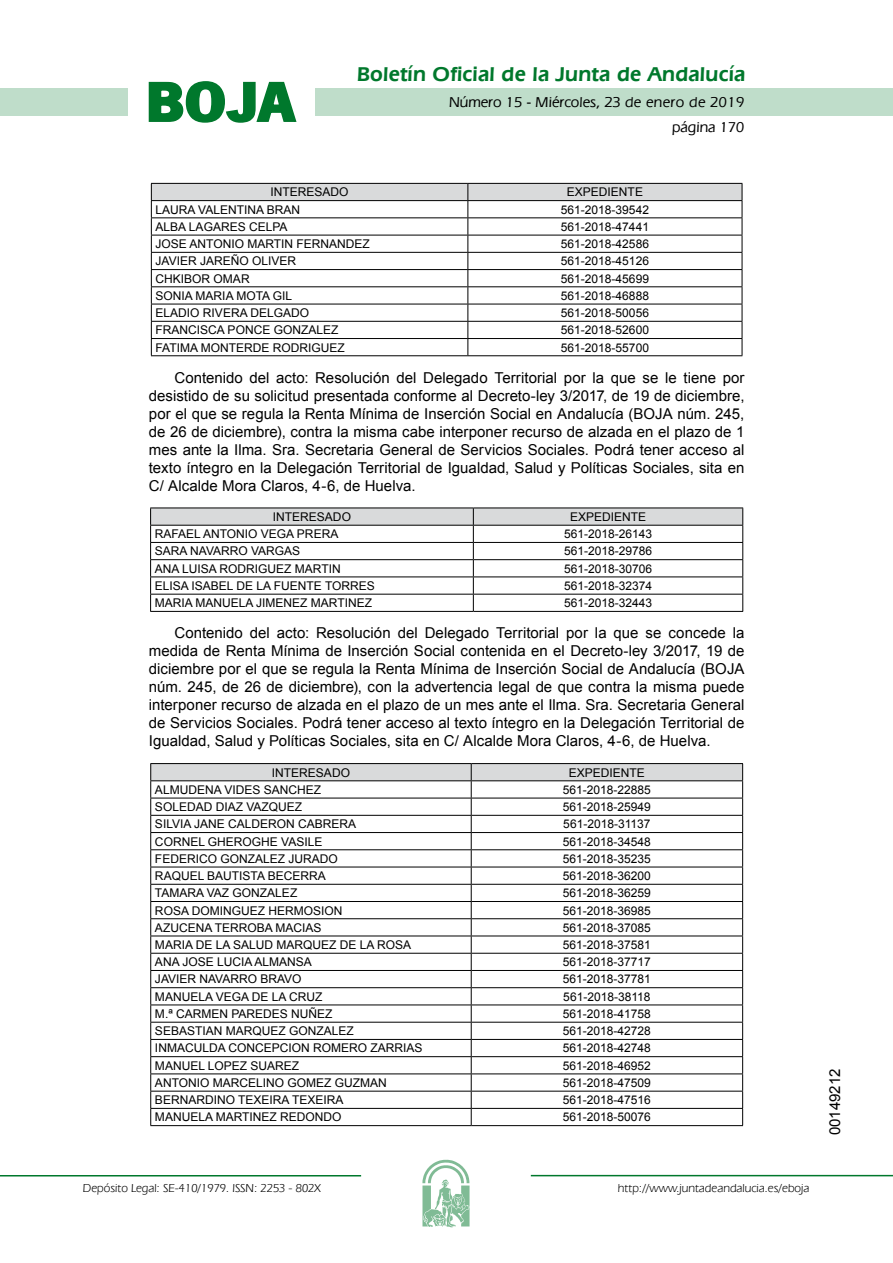
<style>
.page{position:relative;width:893px;height:1263px;background:#fff}
.page>*{position:absolute;margin:0;border:0;box-sizing:border-box;transform-origin:0 0}
.t1{font:700 57.75px "News Got T";color:#00782c;scale:1.14 1}
.t2{font:600 21px "Eras IT Cby BT";letter-spacing:.01em;color:#00782c}
.t3{font:15px/18px "Arial";color:#000;text-align:justify}
.t4{font:500 15px/24.5px "Eras IT Cby BT";color:#000;text-align:right}
.t5{font:12px "Arial";color:#000}
.t6{font:12px "Eras IT Cby BT";color:#000}
</style>
<div class="page">
<div style="left:315px;top:88px;width:577px;height:28px;background:#bfddca"></div>
<div style="left:0;top:88px;width:128px;height:28px;background:#bfddca"></div>
<hr style="left:0;top:1175px;width:361px;height:2px;background:#00782c">
<svg style="left:422px;top:1159px;width:47px;height:68px"></svg>
<hr style="left:531px;top:1175px;width:361px;height:1px;background:#00782c">
<svg style="left:148px;top:81px;width:149px;height:42px"></svg>
<svg style="left:151px;top:183px;width:591px;height:172px"></svg>
<hr style="left:151px;top:355px;width:317px;height:1px;background:#000">
<hr style="left:468px;top:355px;width:274px;height:1px;background:#000">
<svg style="left:150px;top:508px;width:593px;height:103px"></svg>
<hr style="left:150px;top:611px;width:323px;height:1px;background:#000">
<hr style="left:473px;top:611px;width:270px;height:1px;background:#000">
<hr style="left:150px;top:763px;width:321px;height:1px;background:#000">
<hr style="left:471px;top:763px;width:272px;height:1px;background:#000">
<svg style="left:150px;top:764px;width:593px;height:361px"></svg>
<hr style="left:150px;top:1125px;width:321px;height:1px;background:#000">
<hr style="left:471px;top:1125px;width:272px;height:1px;background:#000">
<h1 class="t1" style="left:145px;top:68px;width:133px">BOJA</h1>
<h2 class="t2" style="left:357px;top:62px;width:390px">Boletín Oficial de la Junta de Andalucía</h2>
<p class="t4" style="left:449px;top:90px;width:297px">Número 15 - Miércoles, 23 de enero de 2019 página 170</p>
<p class="t5" style="left:270px;top:184px;width:80px">INTERESADO</p>
<p class="t5" style="left:567px;top:184px;width:78px">EXPEDIENTE</p>
<p class="t5" style="left:156px;top:202px;width:146px">LAURA VALENTINA BRAN</p>
<p class="t5" style="left:561px;top:202px;width:90px">561-2018-39542</p>
<p class="t5" style="left:156px;top:219px;width:133px">ALBA LAGARES CELPA</p>
<p class="t5" style="left:561px;top:219px;width:90px">561-2018-47441</p>
<p class="t5" style="left:156px;top:236px;width:216px">JOSE ANTONIO MARTIN FERNANDEZ</p>
<p class="t5" style="left:561px;top:236px;width:90px">561-2018-42586</p>
<p class="t5" style="left:156px;top:253px;width:142px">JAVIER JAREÑO OLIVER</p>
<p class="t5" style="left:561px;top:253px;width:90px">561-2018-45126</p>
<p class="t5" style="left:156px;top:270px;width:96px">CHKIBOR OMAR</p>
<p class="t5" style="left:561px;top:270px;width:90px">561-2018-45699</p>
<p class="t5" style="left:156px;top:288px;width:138px">SONIA MARIA MOTA GIL</p>
<p class="t5" style="left:561px;top:288px;width:90px">561-2018-46888</p>
<p class="t5" style="left:156px;top:305px;width:155px">ELADIO RIVERA DELGADO</p>
<p class="t5" style="left:561px;top:305px;width:90px">561-2018-50056</p>
<p class="t5" style="left:156px;top:322px;width:184px">FRANCISCA PONCE GONZALEZ</p>
<p class="t5" style="left:561px;top:322px;width:90px">561-2018-52600</p>
<p class="t5" style="left:156px;top:339px;width:191px">FATIMA MONTERDE RODRIGUEZ</p>
<p class="t5" style="left:561px;top:339px;width:90px">561-2018-55700</p>
<p class="t3" style="left:149px;top:368px;width:597px;text-indent:26px">Contenido del acto: Resolución del Delegado Territorial por la que se le tiene por desistido de su solicitud presentada conforme al Decreto-ley 3/2017, de 19 de diciembre, por el que se regula la Renta Mínima de Inserción Social en Andalucía (BOJA núm. 245, de 26 de diciembre), contra la misma cabe interponer recurso de alzada en el plazo de 1 mes ante la Ilma. Sra. Secretaria General de Servicios Sociales. Podrá tener acceso al texto íntegro en la Delegación Territorial de Igualdad, Salud y Políticas Sociales, sita en C/ Alcalde Mora Claros, 4-6, de Huelva.</p>
<p class="t5" style="left:273px;top:509px;width:80px">INTERESADO</p>
<p class="t5" style="left:570px;top:509px;width:78px">EXPEDIENTE</p>
<p class="t5" style="left:155px;top:526px;width:185px">RAFAEL ANTONIO VEGA PRERA</p>
<p class="t5" style="left:564px;top:526px;width:90px">561-2018-26143</p>
<p class="t5" style="left:155px;top:543px;width:147px">SARA NAVARRO VARGAS</p>
<p class="t5" style="left:564px;top:543px;width:90px">561-2018-29786</p>
<p class="t5" style="left:155px;top:561px;width:187px">ANA LUISA RODRIGUEZ MARTIN</p>
<p class="t5" style="left:564px;top:561px;width:90px">561-2018-30706</p>
<p class="t5" style="left:155px;top:578px;width:221px">ELISA ISABEL DE LA FUENTE TORRES</p>
<p class="t5" style="left:564px;top:578px;width:90px">561-2018-32374</p>
<p class="t5" style="left:155px;top:595px;width:219px">MARIA MANUELA JIMENEZ MARTINEZ</p>
<p class="t5" style="left:564px;top:595px;width:90px">561-2018-32443</p>
<p class="t3" style="left:149px;top:624px;width:597px;text-indent:26px">Contenido del acto: Resolución del Delegado Territorial por la que se concede la medida de Renta Mínima de Inserción Social contenida en el Decreto-ley 3/2017, 19 de diciembre por el que se regula la Renta Mínima de Inserción Social de Andalucía (BOJA núm. 245, de 26 de diciembre), con la advertencia legal de que contra la misma puede interponer recurso de alzada en el plazo de un mes ante el Ilma. Sra. Secretaria General de Servicios Sociales. Podrá tener acceso al texto íntegro en la Delegación Territorial de Igualdad, Salud y Políticas Sociales, sita en C/ Alcalde Mora Claros, 4-6, de Huelva.</p>
<p class="t5" style="left:272px;top:765px;width:80px">INTERESADO</p>
<p class="t5" style="left:569px;top:765px;width:78px">EXPEDIENTE</p>
<p class="t5" style="left:155px;top:782px;width:168px">ALMUDENA VIDES SANCHEZ</p>
<p class="t5" style="left:563px;top:782px;width:90px">561-2018-22885</p>
<p class="t5" style="left:155px;top:799px;width:149px">SOLEDAD DIAZ VAZQUEZ</p>
<p class="t5" style="left:563px;top:799px;width:90px">561-2018-25949</p>
<p class="t5" style="left:155px;top:816px;width:203px">SILVIA JANE CALDERON CABRERA</p>
<p class="t5" style="left:563px;top:816px;width:89px">561-2018-31137</p>
<p class="t5" style="left:155px;top:833px;width:169px">CORNEL GHEROGHE VASILE</p>
<p class="t5" style="left:563px;top:833px;width:90px">561-2018-34548</p>
<p class="t5" style="left:155px;top:851px;width:184px">FEDERICO GONZALEZ JURADO</p>
<p class="t5" style="left:563px;top:851px;width:90px">561-2018-35235</p>
<p class="t5" style="left:155px;top:868px;width:172px">RAQUEL BAUTISTA BECERRA</p>
<p class="t5" style="left:563px;top:868px;width:90px">561-2018-36200</p>
<p class="t5" style="left:155px;top:885px;width:144px">TAMARA VAZ GONZALEZ</p>
<p class="t5" style="left:563px;top:885px;width:90px">561-2018-36259</p>
<p class="t5" style="left:155px;top:902px;width:189px">ROSA DOMINGUEZ HERMOSION</p>
<p class="t5" style="left:563px;top:902px;width:90px">561-2018-36985</p>
<p class="t5" style="left:155px;top:920px;width:168px">AZUCENA TERROBA MACIAS</p>
<p class="t5" style="left:563px;top:920px;width:90px">561-2018-37085</p>
<p class="t5" style="left:155px;top:937px;width:258px">MARIA DE LA SALUD MARQUEZ DE LA ROSA</p>
<p class="t5" style="left:563px;top:937px;width:90px">561-2018-37581</p>
<p class="t5" style="left:155px;top:954px;width:158px">ANA JOSE LUCIA ALMANSA</p>
<p class="t5" style="left:563px;top:954px;width:90px">561-2018-37717</p>
<p class="t5" style="left:155px;top:971px;width:148px">JAVIER NAVARRO BRAVO</p>
<p class="t5" style="left:563px;top:971px;width:90px">561-2018-37781</p>
<p class="t5" style="left:155px;top:989px;width:169px">MANUELA VEGA DE LA CRUZ</p>
<p class="t5" style="left:563px;top:989px;width:89px">561-2018-38118</p>
<p class="t5" style="left:155px;top:1006px;width:179px">M.ª CARMEN PAREDES NUÑEZ</p>
<p class="t5" style="left:563px;top:1006px;width:90px">561-2018-41758</p>
<p class="t5" style="left:155px;top:1023px;width:200px">SEBASTIAN MARQUEZ GONZALEZ</p>
<p class="t5" style="left:563px;top:1023px;width:90px">561-2018-42728</p>
<p class="t5" style="left:155px;top:1040px;width:269px">INMACULDA CONCEPCION ROMERO ZARRIAS</p>
<p class="t5" style="left:563px;top:1040px;width:90px">561-2018-42748</p>
<p class="t5" style="left:155px;top:1058px;width:146px">MANUEL LOPEZ SUAREZ</p>
<p class="t5" style="left:563px;top:1058px;width:90px">561-2018-46952</p>
<p class="t5" style="left:155px;top:1075px;width:233px">ANTONIO MARCELINO GOMEZ GUZMAN</p>
<p class="t5" style="left:563px;top:1075px;width:90px">561-2018-47509</p>
<p class="t5" style="left:155px;top:1092px;width:190px">BERNARDINO TEXEIRA TEXEIRA</p>
<p class="t5" style="left:563px;top:1092px;width:90px">561-2018-47516</p>
<p class="t5" style="left:155px;top:1109px;width:188px">MANUELA MARTINEZ REDONDO</p>
<p class="t5" style="left:563px;top:1109px;width:90px">561-2018-50076</p>
<p class="t6" style="left:83px;top:1181px;width:239px">Depósito Legal: SE-410/1979. ISSN: 2253 - 802X</p>
<p class="t6" style="left:618px;top:1181px;width:193px">http://www.juntadeandalucia.es/eboja</p>
<p class="t3" style="left:826px;top:1135px;width:68px;rotate:-90deg">00149212</p>
</div>
